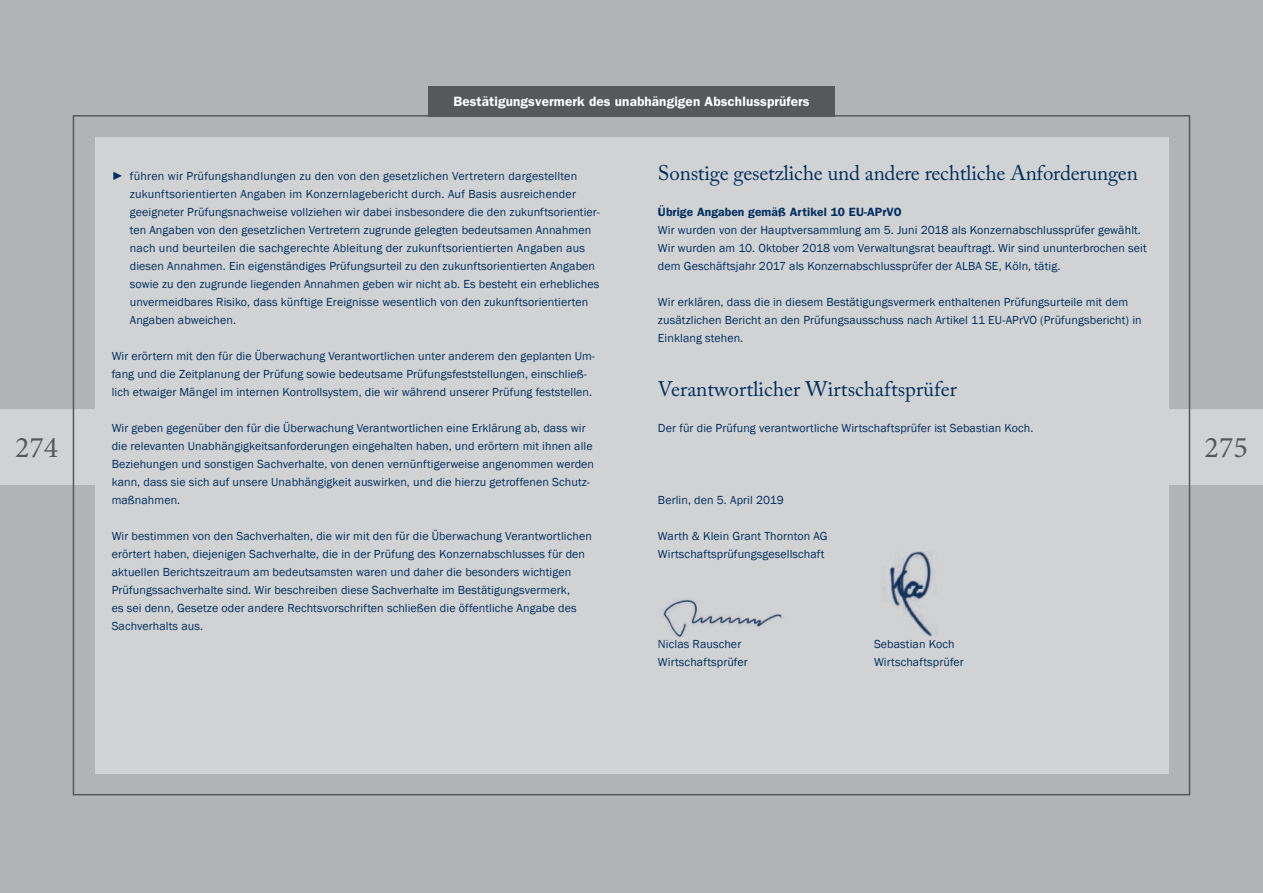
<style>
.page{position:relative;width:1263px;height:893px;background:#b2b3b7}
.page>*{position:absolute;margin:0;border:0;box-sizing:border-box;transform-origin:0 0}
.t1{font:30px "Minion Pro";color:#57585a}
._05_SUBLINE{font:21px "Adobe Caslon Pro";letter-spacing:-.01em;color:#002e5e}
._01_COPY_BOLD{font:600 13.5px "Franklin Gothic";letter-spacing:.01em;color:#fff}
._01_COPY{font:12px/18px "Franklin Gothic";letter-spacing:.01em;color:#002e5e}
._01_COPY_BOLD-2{font:600 12px "Franklin Gothic";letter-spacing:.01em;color:#002e5e}
</style>
<div class="page">
<div style="left:0;top:409px;width:1263px;height:75px;background:#d1d2d4"></div>
<div style="left:95px;top:137px;width:1073px;height:636px;background:#d1d2d4"></div>
<img style="left:663px;top:599px;width:120px;height:38px">
<img style="left:889px;top:551px;width:47px;height:85px">
<div style="left:428px;top:86px;width:407px;height:31px;background:#57585a"></div>
<p class="_01_COPY_BOLD" style="left:453px;top:93px;width:358px">Bestätigungsvermerk des unabhängigen Abschlussprüfers</p>
<p class="_05_SUBLINE" style="left:658px;top:160px;width:481px">Sonstige gesetzliche und andere rechtliche Anforderungen</p>
<p class="_01_COPY_BOLD-2" style="left:658px;top:205px;width:245px">Übrige Angaben gemäß Artikel 10 EU-APrVO</p>
<p class="_01_COPY" style="left:658px;top:221px;width:490px">Wir wurden von der Hauptversammlung am 5. Juni 2018 als Konzernabschlussprüfer gewählt.<br>Wir wurden am 10. Oktober 2018 vom Verwaltungsrat beauftragt. Wir sind ununterbrochen seit dem Geschäftsjahr 2017 als Konzernabschlussprüfer der ALBA SE, Köln, tätig.</p>
<p class="_01_COPY" style="left:658px;top:293px;width:485px">Wir erklären, dass die in diesem Bestätigungsvermerk enthaltenen Prüfungsurteile mit dem zusätzlichen Bericht an den Prüfungsausschuss nach Artikel 11 EU-APrVO (Prüfungsbericht) in<br>Einklang stehen.</p>
<p class="_05_SUBLINE" style="left:658px;top:376px;width:300px">Verantwortlicher Wirtschaftsprüfer</p>
<p class="_01_COPY" style="left:658px;top:419px;width:377px">Der für die Prüfung verantwortliche Wirtschaftsprüfer ist Sebastian Koch.</p>
<p class="_01_COPY" style="left:130px;top:167px;width:471px;text-indent:-18px">► führen wir Prüfungshandlungen zu den von den gesetzlichen Vertretern dargestellten zukunftsorientierten Angaben im Konzernlagebericht durch. Auf Basis ausreichender geeigneter Prüfungsnachweise vollziehen wir dabei insbesondere die den zukunftsorientier&shy;ten Angaben von den gesetzlichen Vertretern zugrunde gelegten bedeutsamen Annahmen nach und beurteilen die sachgerechte Ableitung der zukunftsorientierten Angaben aus diesen Annahmen. Ein eigenständiges Prüfungsurteil zu den zukunftsorientierten Angaben sowie zu den zugrunde liegenden Annahmen geben wir nicht ab. Es besteht ein erhebliches unvermeidbares Risiko, dass künftige Ereignisse wesentlich von den zukunftsorientierten Angaben abweichen.</p>
<p class="_01_COPY" style="left:112px;top:347px;width:485px">Wir erörtern mit den für die Überwachung Verantwortlichen unter anderem den geplanten Um&shy;fang und die Zeitplanung der Prüfung sowie bedeutsame Prüfungsfeststellungen, einschließ&shy;lich etwaiger Mängel im internen Kontrollsystem, die wir während unserer Prüfung feststellen.</p>
<p class="_01_COPY" style="left:112px;top:419px;width:484px">Wir geben gegenüber den für die Überwachung Verantwortlichen eine Erklärung ab, dass wir die relevanten Unabhängigkeitsanforderungen eingehalten haben, und erörtern mit ihnen alle Beziehungen und sonstigen Sachverhalte, von denen vernünftigerweise angenommen werden kann, dass sie sich auf unsere Unabhängigkeit auswirken, und die hierzu getroffenen Schutz&shy;maßnahmen.</p>
<p class="_01_COPY" style="left:112px;top:527px;width:482px">Wir bestimmen von den Sachverhalten, die wir mit den für die Überwachung Verantwortlichen erörtert haben, diejenigen Sachverhalte, die in der Prüfung des Konzernabschlusses für den aktuellen Berichtszeitraum am bedeutsamsten waren und daher die besonders wichtigen Prüfungssachverhalte sind. Wir beschreiben diese Sachverhalte im Bestätigungsvermerk,<br>es sei denn, Gesetze oder andere Rechtsvorschriften schließen die öffentliche Angabe des Sachverhalts aus.</p>
<h1 class="t1" style="left:15px;top:428px;width:45px">274</h1>
<h1 class="t1" style="left:1204px;top:428px;width:45px">275</h1>
<p class="_01_COPY" style="left:658px;top:491px;width:127px">Berlin, den 5. April 2019</p>
<p class="_01_COPY" style="left:658px;top:527px;width:171px">Warth &amp; Klein Grant Thornton AG</p>
<p class="_01_COPY" style="left:658px;top:545px;width:168px">Wirtschaftsprüfungsgesellschaft</p>
<p class="_01_COPY" style="left:658px;top:635px;width:85px">Niclas Rauscher</p>
<p class="_01_COPY" style="left:874px;top:635px;width:82px">Sebastian Koch</p>
<p class="_01_COPY" style="left:658px;top:653px;width:91px">Wirtschaftsprüfer</p>
<p class="_01_COPY" style="left:874px;top:653px;width:91px">Wirtschaftsprüfer</p>
</div>
